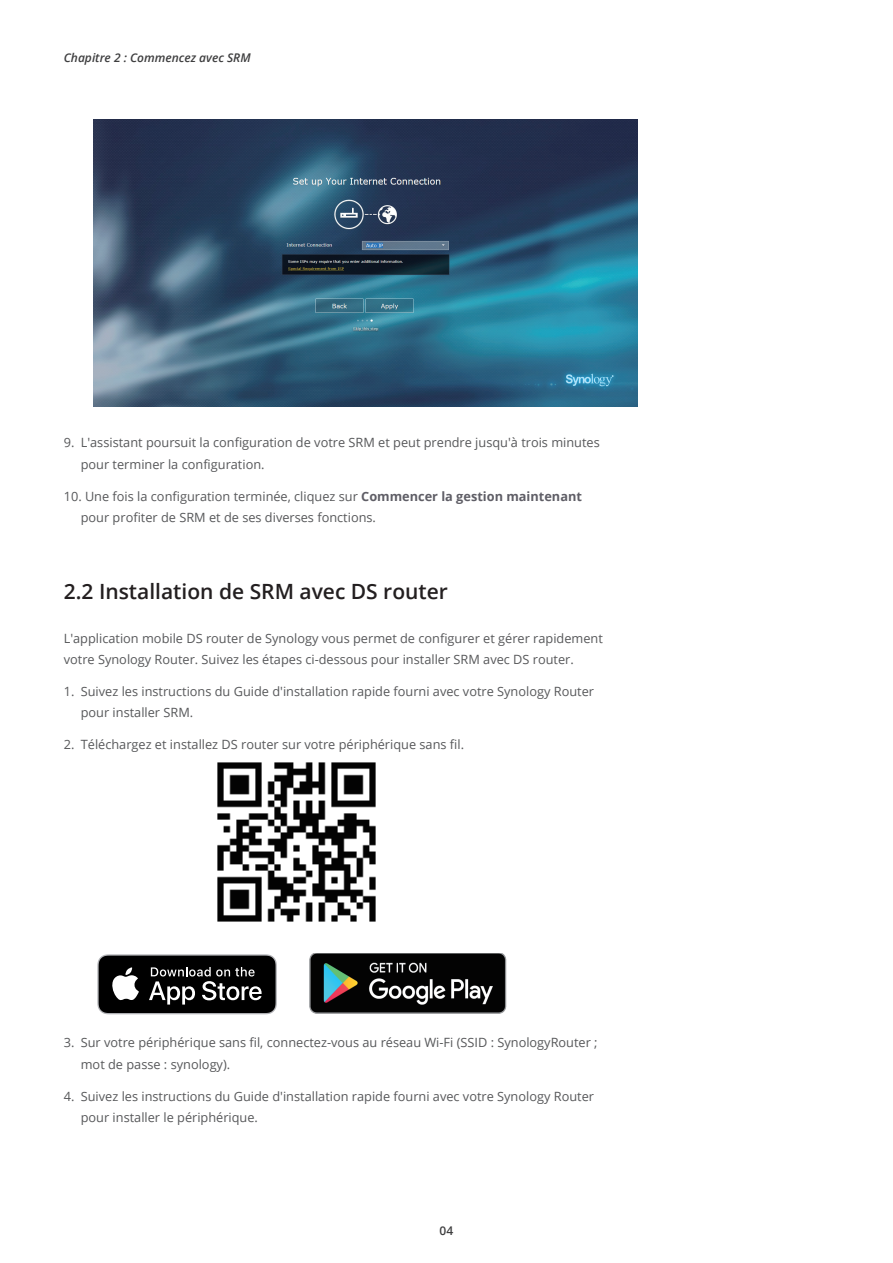
<style>
.page{position:relative;width:893px;height:1263px;background:#fff}
.page>*{position:absolute;margin:0;border:0;box-sizing:border-box;transform-origin:0 0}
.t1{font:600 21px "Open Sans";color:#231f20}
.t2{font:12.75px/21.3px "Open Sans";color:#57585a}
.t3{font:italic 600 12px "Open Sans";color:#3e3e3f}
.t4{font:600 12px "Open Sans";color:#3e3e3f}
.s1{font-weight:700;color:#5f5e66}
</style>
<div class="page">
<img style="left:94px;top:119px;width:544px;height:288px">
<svg style="left:97px;top:954px;width:180px;height:60px;background:#333"></svg>
<img style="left:309px;top:953px;width:198px;height:61px">
<img style="left:217px;top:762px;width:159px;height:160px">
<p class="t3" style="left:64px;top:49px;width:188px">Chapitre 2 : Commencez avec SRM</p>
<p class="t2" style="left:81px;top:432px;width:521px;text-indent:-17px">9. L'assistant poursuit la configuration de votre SRM et peut prendre jusqu'à trois minutes pour terminer la configuration.</p>
<p class="t2" style="left:81px;top:485px;width:503px;text-indent:-17px">10. Une fois la configuration terminée, cliquez sur <span class="s1">Commencer la gestion maintenant </span>pour profiter de SRM et de ses diverses fonctions.</p>
<h1 class="t1" style="left:64px;top:577px;width:386px">2.2 Installation de SRM avec DS router</h1>
<p class="t2" style="left:64px;top:627px;width:541px">L'application mobile DS router de Synology vous permet de configurer et gérer rapidement votre Synology Router. Suivez les étapes ci-dessous pour installer SRM avec DS router.</p>
<p class="t2" style="left:81px;top:680px;width:515px;text-indent:-17px">1. Suivez les instructions du Guide d'installation rapide fourni avec votre Synology Router pour installer SRM.</p>
<p class="t2" style="left:64px;top:734px;width:402px">2. Téléchargez et installez DS router sur votre périphérique sans fil.</p>
<p class="t2" style="left:81px;top:1032px;width:518px;text-indent:-17px">3. Sur votre périphérique sans fil, connectez-vous au réseau Wi-Fi (SSID : SynologyRouter ; mot de passe : synology).</p>
<p class="t2" style="left:81px;top:1085px;width:515px;text-indent:-17px">4. Suivez les instructions du Guide d'installation rapide fourni avec votre Synology Router pour installer le périphérique.</p>
<p class="t4" style="left:440px;top:1223px;width:15px">04</p>
</div>
